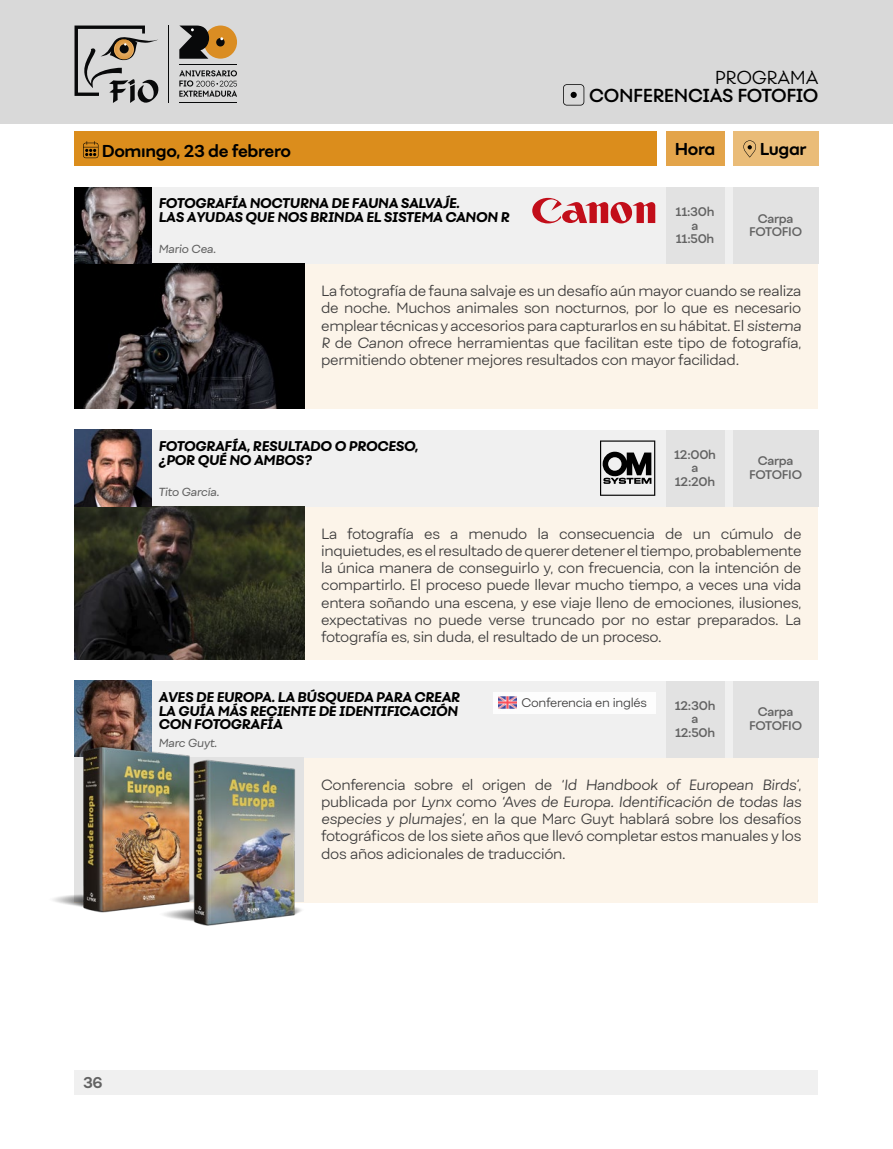
<style>
.page{position:relative;width:893px;height:1149px;background:#fff}
.page>*{position:absolute;margin:0;border:0;box-sizing:border-box;transform-origin:0 0}
.t1{font:600 18px "Fibra One Alt";letter-spacing:-.02em;color:#000}
.t2{font:300 18px "Fibra One Alt";letter-spacing:-.02em;color:#000}
.t3{font:700 16.5px "Fibra One Alt";letter-spacing:-.02em;color:#000}
.t4{font:700 15px "Fibra One";color:#636363}
.t5{font:300 14.25px/17.2px "Fibra One";letter-spacing:-.02em;color:#3f3e3e;text-align:justify}
.t6{font:italic 800 13.5px/13.5px "Fibra One Alt";letter-spacing:-.02em;color:#000}
.t7{font:600 12px/13.5px "Fibra One";letter-spacing:-.02em;color:#636363;text-align:center}
.t8{font:300 12px "Fibra One";letter-spacing:-.02em;color:#3f3e3e}
.t9{font:italic 11.25px "Fibra One";letter-spacing:-.02em;color:#636363}
.s1{font-style:italic}
</style>
<div class="page">
<div style="left:0;top:0;width:893px;height:123px;background:#d9d9d9"></div>
<svg style="left:75px;top:26px;width:83px;height:77px"></svg>
<hr style="left:168px;top:26px;width:1px;height:77px;background:#08090a">
<svg style="left:179px;top:70px;width:58px;height:27px"></svg>
<div style="left:204px;top:26px;width:33px;height:33px;background:#da8d23;border-radius:50%"></div>
<svg style="left:179px;top:26px;width:30px;height:33px"></svg>
<div style="left:216px;top:38px;width:9px;height:8px;background:#08090a;border-radius:50%"></div>
<svg style="left:219px;top:37px;width:4px;height:4px"></svg>
<hr style="left:179px;top:102px;width:58px;height:1px;background:#08090a">
<hr style="left:179px;top:64px;width:58px;height:1px;background:#08090a">
<div style="left:75px;top:1069px;width:743px;height:25px;background:#f0f0f0"></div>
<svg style="left:563px;top:84px;width:21px;height:21px"></svg>
<div style="left:75px;top:187px;width:743px;height:221px;background:#fcf4e9"></div>
<div style="left:75px;top:187px;width:743px;height:77px;background:#f0f0f0"></div>
<div style="left:75px;top:132px;width:582px;height:34px;background:#db8d1c"></div>
<svg style="left:83px;top:141px;width:15px;height:17px"></svg>
<div style="left:666px;top:132px;width:58px;height:34px;background:#e3a44a"></div>
<div style="left:666px;top:187px;width:58px;height:77px;background:#e2e2e2"></div>
<div style="left:75px;top:430px;width:743px;height:229px;background:#fcf4e9"></div>
<div style="left:75px;top:429px;width:743px;height:77px;background:#f0f0f0"></div>
<div style="left:666px;top:429px;width:58px;height:77px;background:#e2e2e2"></div>
<div style="left:75px;top:680px;width:743px;height:221px;background:#fcf4e9"></div>
<div style="left:75px;top:680px;width:743px;height:77px;background:#f0f0f0"></div>
<div style="left:666px;top:680px;width:58px;height:77px;background:#e2e2e2"></div>
<div style="left:733px;top:132px;width:85px;height:34px;background:#eabc78"></div>
<svg style="left:743px;top:140px;width:13px;height:17px"></svg>
<div style="left:733px;top:187px;width:85px;height:77px;background:#e2e2e2"></div>
<div style="left:733px;top:429px;width:85px;height:77px;background:#e2e2e2"></div>
<div style="left:733px;top:680px;width:85px;height:77px;background:#e2e2e2"></div>
<img style="left:75px;top:680px;width:76px;height:61px">
<svg style="left:532px;top:198px;width:123px;height:25px"></svg>
<svg style="left:600px;top:440px;width:55px;height:55px"></svg>
<img style="left:53px;top:741px;width:254px;height:185px">
<div style="left:493px;top:691px;width:162px;height:22px;background:#fdfdfd"></div>
<img style="left:499px;top:696px;width:17px;height:13px">
<img style="left:75px;top:506px;width:229px;height:153px">
<img style="left:75px;top:429px;width:76px;height:77px">
<img style="left:75px;top:264px;width:229px;height:144px">
<img style="left:75px;top:187px;width:76px;height:77px">
<p class="t2" style="left:715px;top:66px;width:105px">PROGRAMA</p>
<p class="t1" style="left:589px;top:84px;width:231px">CONFERENCIAS FOTOFIO</p>
<p class="t3" style="left:760px;top:139px;width:48px">Lugar</p>
<p class="t3" style="left:102px;top:140px;width:191px">Domingo, 23 de febrero</p>
<p class="t3" style="left:675px;top:139px;width:42px">Hora</p>
<p class="t6" style="left:158px;top:197px;width:352px">FOTOGRAFÍA NOCTURNA DE FAUNA SALVAJE.<br>LAS AYUDAS QUE NOS BRINDA EL SISTEMA CANON R</p>
<p class="t9" style="left:158px;top:242px;width:59px">Mario Cea.</p>
<p class="t5" style="left:321px;top:282px;width:482px">La fotografía de fauna salvaje es un desafío aún mayor cuando se realiza de noche. Muchos animales son nocturnos, por lo que es necesario emplear técnicas y accesorios para capturarlos en su hábitat. El <span class="s1">sistema R</span> de <span class="s1">Canon</span> ofrece herramientas que facilitan este tipo de fotografía, permitiendo obtener mejores resultados con mayor facilidad.</p>
<p class="t7" style="left:676px;top:205px;width:41px">11:30h a<br>11:50h</p>
<p class="t7" style="left:749px;top:211px;width:54px">Carpa<br>FOTOFIO</p>
<p class="t6" style="left:158px;top:439px;width:261px">FOTOGRAFÍA, RESULTADO O PROCESO, ¿POR QUÉ NO AMBOS?</p>
<p class="t9" style="left:158px;top:484px;width:62px">Tito García.</p>
<p class="t5" style="left:321px;top:524px;width:482px">La fotografía es a menudo la consecuencia de un cúmulo de inquietudes, es el resultado de querer detener el tiempo, probablemente la única manera de conseguirlo y, con frecuencia, con la intención de compartirlo. El proceso puede llevar mucho tiempo, a veces una vida entera soñando una escena, y ese viaje lleno de emociones, ilusiones, expectativas no puede verse truncado por no estar preparados. La fotografía es, sin duda, el resultado de un proceso.</p>
<p class="t7" style="left:674px;top:447px;width:43px">12:00h a<br>12:20h</p>
<p class="t7" style="left:749px;top:454px;width:54px">Carpa<br>FOTOFIO</p>
<p class="t6" style="left:158px;top:690px;width:303px">AVES DE EUROPA. LA BÚSQUEDA PARA CREAR<br>LA GUÍA MÁS RECIENTE DE IDENTIFICACIÓN<br>CON FOTOGRAFÍA</p>
<p class="t9" style="left:158px;top:735px;width:60px">Marc Guyt.</p>
<p class="t5" style="left:321px;top:775px;width:482px">Conferencia sobre el origen de <span class="s1">‘Id Handbook of European Birds’</span>, publicada por <span class="s1">Lynx</span> como <span class="s1">‘Aves de Europa. Identificación de todas las especies y plumajes’</span>, en la que Marc Guyt hablará sobre los desafíos fotográficos de los siete años que llevó completar estos manuales y los dos años adicionales de traducción.</p>
<p class="t8" style="left:521px;top:695px;width:127px">Conferencia en inglés</p>
<p class="t7" style="left:675px;top:698px;width:42px">12:30h a<br>12:50h</p>
<p class="t7" style="left:749px;top:705px;width:54px">Carpa<br>FOTOFIO</p>
<p class="t4" style="left:83px;top:1072px;width:21px">36</p>
</div>
